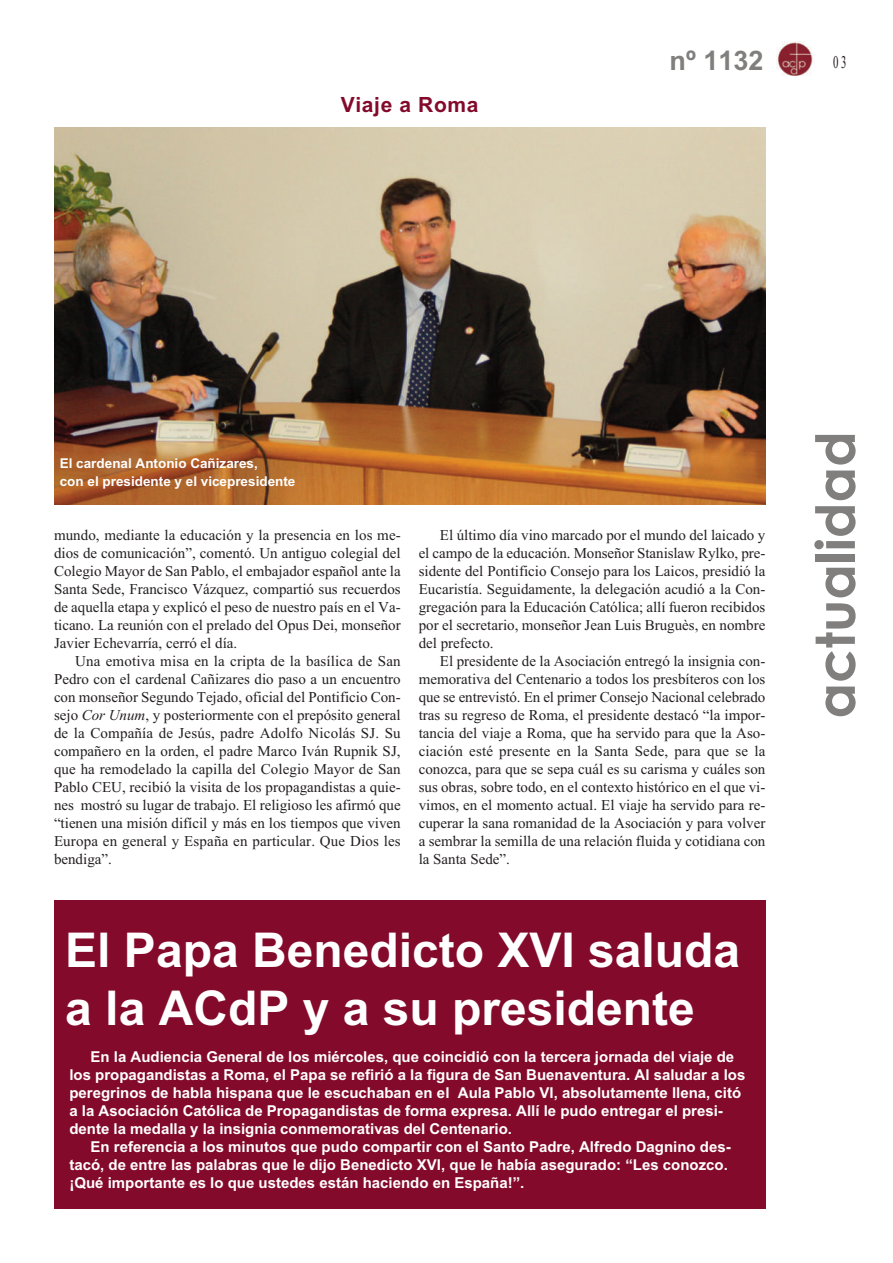
<style>
.page{position:relative;width:893px;height:1263px;background:#fff}
.page>*{position:absolute;margin:0;border:0;box-sizing:border-box;transform-origin:0 0}
.t1{font:700 54px "Century Gothic";color:#807f7d}
.t2{font:700 48px/57.6px "Arial";color:#fff}
.t3{font:700 27px "Arial";color:#807f7d}
.t4{font:700 21px "Arial";letter-spacing:.03em;color:#840a2b}
.t5{font:18px "Times New Roman";color:#231f20;scale:.6 1}
.t6{font:15px/18px "Times New Roman";color:#231f20;text-align:justify}
.t7{font:700 15px/18px "Arial";color:#fff}
.t8{font:700 13.5px/18px "Arial";color:#fff}
.s1{font-style:italic}
</style>
<div class="page">
<img style="left:776px;top:41px;width:37px;height:35px">
<img style="left:54px;top:128px;width:711px;height:376px">
<div style="left:54px;top:900px;width:711px;height:309px;background:#840a2b"></div>
<h3 class="t4" style="left:341px;top:92px;width:139px">Viaje a Roma</h3>
<h3 class="t3" style="left:670px;top:44px;width:95px">nº 1132</h3>
<p class="t5" style="left:833px;top:51px;width:24px">0 3</p>
<p class="t8" style="left:60px;top:454px;width:237px">El cardenal Antonio Cañizares,<br>con el presidente y el vicepresidente</p>
<p class="t6" style="left:54px;top:526px;width:348px">mundo, mediante la educación y la presencia en los me&shy;dios de comunicación”, comentó. Un antiguo colegial del Colegio Mayor de San Pablo, el embajador español ante la Santa Sede, Francisco Vázquez, compartió sus recuerdos de aquella etapa y explicó el peso de nuestro país en el Va&shy;ticano. La reunión con el prelado del Opus Dei, monseñor Javier Echevarría, cerró el día.</p>
<p class="t6" style="left:54px;top:652px;width:348px;text-indent:21px">Una emotiva misa en la cripta de la basílica de San Pedro con el cardenal Cañizares dio paso a un encuentro con monseñor Segundo Tejado, oficial del Pontificio Con&shy;sejo <span class="s1">Cor Unum</span>, y posteriormente con el prepósito general de la Compañía de Jesús, padre Adolfo Nicolás SJ. Su compañero en la orden, el padre Marco Iván Rupnik SJ, que ha remodelado la capilla del Colegio Mayor de San Pablo CEU, recibió la visita de los propagandistas a quie&shy;nes mostró su lugar de trabajo. El religioso les afirmó que “tienen una misión difícil y más en los tiempos que viven Europa en general y España en particular. Que Dios les bendiga”.</p>
<p class="t6" style="left:419px;top:526px;width:348px;text-indent:21px">El último día vino marcado por el mundo del laicado y el campo de la educación. Monseñor Stanislaw Rylko, pre&shy;sidente del Pontificio Consejo para los Laicos, presidió la Eucaristía. Seguidamente, la delegación acudió a la Con&shy;gregación para la Educación Católica; allí fueron recibidos por el secretario, monseñor Jean Luis Bruguès, en nombre del prefecto.</p>
<p class="t6" style="left:419px;top:652px;width:348px;text-indent:21px">El presidente de la Asociación entregó la insignia con&shy;memorativa del Centenario a todos los presbíteros con los que se entrevistó. En el primer Consejo Nacional celebrado tras su regreso de Roma, el presidente destacó “la impor&shy;tancia del viaje a Roma, que ha servido para que la Aso&shy;ciación esté presente en la Santa Sede, para que se la conozca, para que se sepa cuál es su carisma y cuáles son sus obras, sobre todo, en el contexto histórico en el que vi&shy;vimos, en el momento actual. El viaje ha servido para re&shy;cuperar la sana romanidad de la Asociación y para volver a sembrar la semilla de una relación fluida y cotidiana con la Santa Sede”.</p>
<h2 class="t2" style="left:65px;top:922px;width:676px">El Papa Benedicto XVI saluda a la ACdP y a su presidente</h2>
<p class="t7" style="left:69px;top:1048px;width:678px;text-indent:21px">En la Audiencia General de los miércoles, que coincidió con la tercera jornada del viaje de los propagandistas a Roma, el Papa se refirió a la figura de San Buenaventura. Al saludar a los peregrinos de habla hispana que le escuchaban en el Aula Pablo VI, absolutamente llena, citó a la Asociación Católica de Propagandistas de forma expresa. Allí le pudo entregar el presi&shy;dente la medalla y la insignia conmemorativas del Centenario.</p>
<p class="t7" style="left:69px;top:1138px;width:663px;text-indent:21px">En referencia a los minutos que pudo compartir con el Santo Padre, Alfredo Dagnino des&shy;tacó, de entre las palabras que le dijo Benedicto XVI, que le había asegurado: “Les conozco. ¡Qué importante es lo que ustedes están haciendo en España!”.</p>
<h1 class="t1" style="left:805px;top:719px;width:289px;rotate:-90deg">actualidad</h1>
</div>
